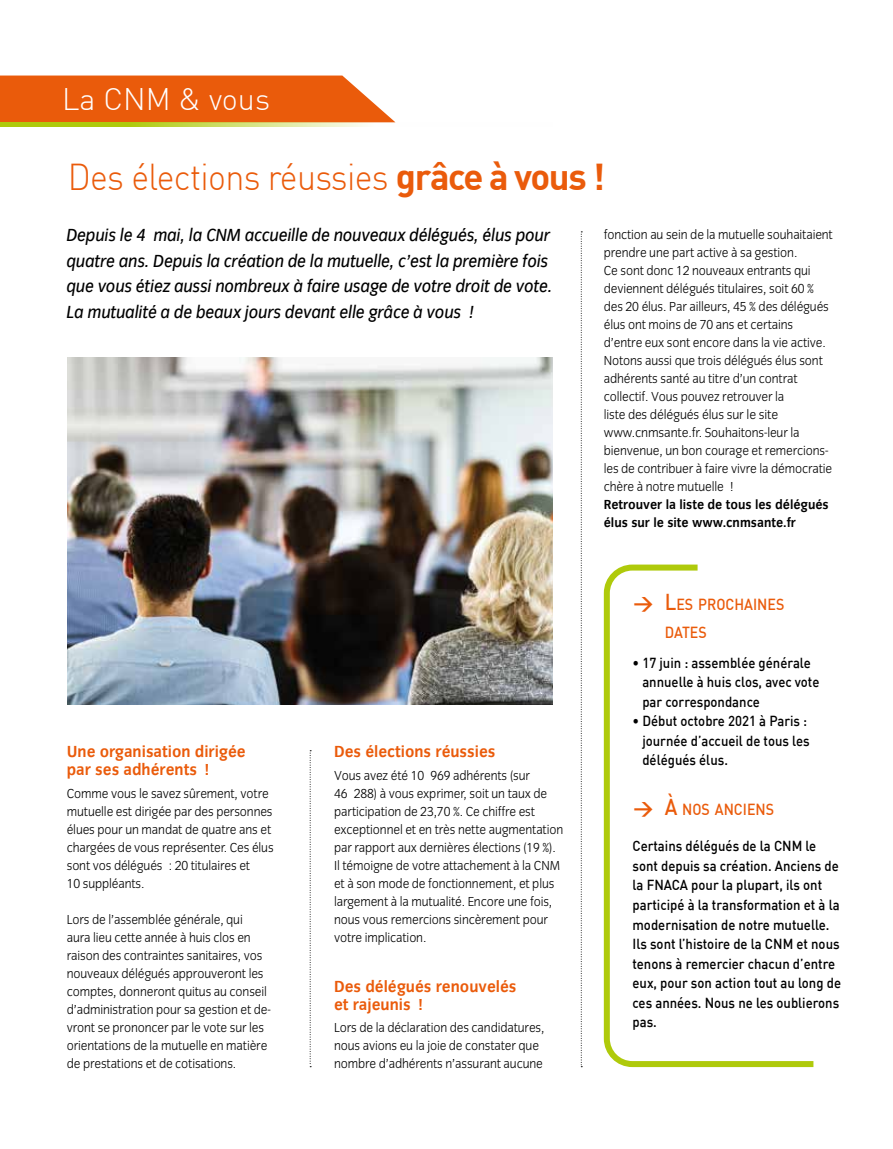
<style>
.page{position:relative;width:893px;height:1149px;background:#fff}
.page>*{position:absolute;margin:0;border:0;box-sizing:border-box;transform-origin:0 0}
.t1{font:300 36.6px "DIN";letter-spacing:-.02em;color:#ea5b0b;scale:.93 1}
.t2{font:300 30.6px "DIN";color:#fff}
.t3{font:700 19.5px "DIN";color:#ea5b0b}
.t4{font:italic 18px/25.5px "Congress Sans Std";letter-spacing:-.01em;color:#000;scale:.93 1}
.t5{font:700 16.5px/18px "Congress Sans Std";color:#ea5b0b;scale:.95 1}
.t6{font:500 15.75px/28.5px "DIN";color:#ea5b0b;scale:.9 1}
.t7{font:500 14.25px/19.5px "DIN";color:#000;scale:.92 1}
.t8{font:13.5px/18px "Congress Sans Light Std";letter-spacing:-.01em;color:#000;scale:.96 1}
.t9{font:700 13.5px/18px "Congress Sans Std";color:#000;scale:.94 1}
.s1{font-weight:700}
.s2{font-size:22.5px}
.s3{font-weight:700;font-size:19.5px}
</style>
<div class="page">
<svg style="left:0;top:75px;width:395px;height:47px;background:#eb671d"></svg>
<svg style="left:310px;top:750px;width:1px;height:314px"></svg>
<svg style="left:0;top:122px;width:396px;height:5px;background:#cbd85d"></svg>
<svg style="left:581px;top:231px;width:1px;height:835px"></svg>
<img style="left:68px;top:357px;width:485px;height:347px">
<svg style="left:603px;top:564px;width:211px;height:504px"></svg>
<h2 class="t2" style="left:62px;top:80px;width:209px">La CNM &amp; vous</h2>
<h1 class="t1" style="left:68px;top:154px;width:579px">Des élections réussies <span class="s1">grâce à vous !</span></h1>
<p class="t4" style="left:67px;top:222px;width:524px">Depuis le 4 mai, la CNM accueille de nouveaux délégués, élus pour quatre ans. Depuis la création de la mutuelle, c’est la première fois que vous étiez aussi nombreux à faire usage de votre droit de vote.<br>La mutualité a de beaux jours devant elle grâce à vous !</p>
<p class="t5" style="left:67px;top:742px;width:190px">Une organisation dirigée par ses adhérents !</p>
<p class="t8" style="left:67px;top:784px;width:217px">Comme vous le savez sûrement, votre mutuelle est dirigée par des personnes élues pour un mandat de quatre ans et chargées de vous représenter. Ces élus sont vos délégués : 20 titulaires et<br>10 suppléants.</p>
<p class="t8" style="left:67px;top:910px;width:214px">Lors de l’assemblée générale, qui<br>aura lieu cette année à huis clos en raison des contraintes sanitaires, vos nouveaux délégués approuveront les comptes, donneront quitus au conseil d’administration pour sa gestion et de&shy;vront se prononcer par le vote sur les orientations de la mutuelle en matière de prestations et de cotisations.</p>
<p class="t5" style="left:334px;top:742px;width:171px">Des élections réussies</p>
<p class="t8" style="left:334px;top:766px;width:240px">Vous avez été 10 969 adhérents (sur<br>46 288) à vous exprimer, soit un taux de participation de 23,70 %. Ce chiffre est exceptionnel et en très nette augmentation par rapport aux dernières élections (19 %).<br>Il témoigne de votre attachement à la CNM et à son mode de fonctionnement, et plus largement à la mutualité. Encore une fois, nous vous remercions sincèrement pour votre implication.</p>
<p class="t5" style="left:334px;top:976px;width:194px">Des délégués renouvelés et rajeunis !</p>
<p class="t8" style="left:334px;top:1018px;width:221px">Lors de la déclaration des candidatures, nous avions eu la joie de constater que nombre d’adhérents n’assurant aucune</p>
<p class="t8" style="left:604px;top:225px;width:240px">fonction au sein de la mutuelle souhaitaient prendre une part active à sa gestion.<br>Ce sont donc 12 nouveaux entrants qui deviennent délégués titulaires, soit 60 % des 20 élus. Par ailleurs, 45 % des délégués élus ont moins de 70 ans et certains d’entre eux sont encore dans la vie active.<br>Notons aussi que trois délégués élus sont adhérents santé au titre d’un contrat collectif. Vous pouvez retrouver la<br>liste des délégués élus sur le site www.cnmsante.fr. Souhaitons-leur la bienvenue, un bon courage et remercions&shy;les de contribuer à faire vivre la démocratie chère à notre mutuelle !</p>
<p class="t9" style="left:604px;top:495px;width:241px">Retrouver la liste de tous les délégués élus sur le site www.cnmsante.fr</p>
<h3 class="t3" style="left:634px;top:589px;width:22px">&gt;</h3>
<p class="t6" style="left:665px;top:589px;width:134px"><span class="s2">L</span>ES PROCHAINES<br>DATES</p>
<p class="t7" style="left:642px;top:652px;width:194px;text-indent:-10px">• 17 juin : assemblée générale annuelle à huis clos, avec vote par correspondance</p>
<p class="t7" style="left:642px;top:710px;width:183px;text-indent:-10px">• Début octobre 2021 à Paris : journée d’accueil de tous les délégués élus.</p>
<p class="t6" style="left:634px;top:794px;width:158px"><span class="s3">&gt;</span> <span class="s2">À</span> NOS ANCIENS</p>
<p class="t7" style="left:632px;top:835px;width:228px">Certains délégués de la CNM le sont depuis sa création. Anciens de la FNACA pour la plupart, ils ont participé à la transformation et à la modernisation de notre mutuelle.<br>Ils sont l’histoire de la CNM et nous tenons à remercier chacun d’entre eux, pour son action tout au long de ces années. Nous ne les oublierons pas.</p>
</div>
